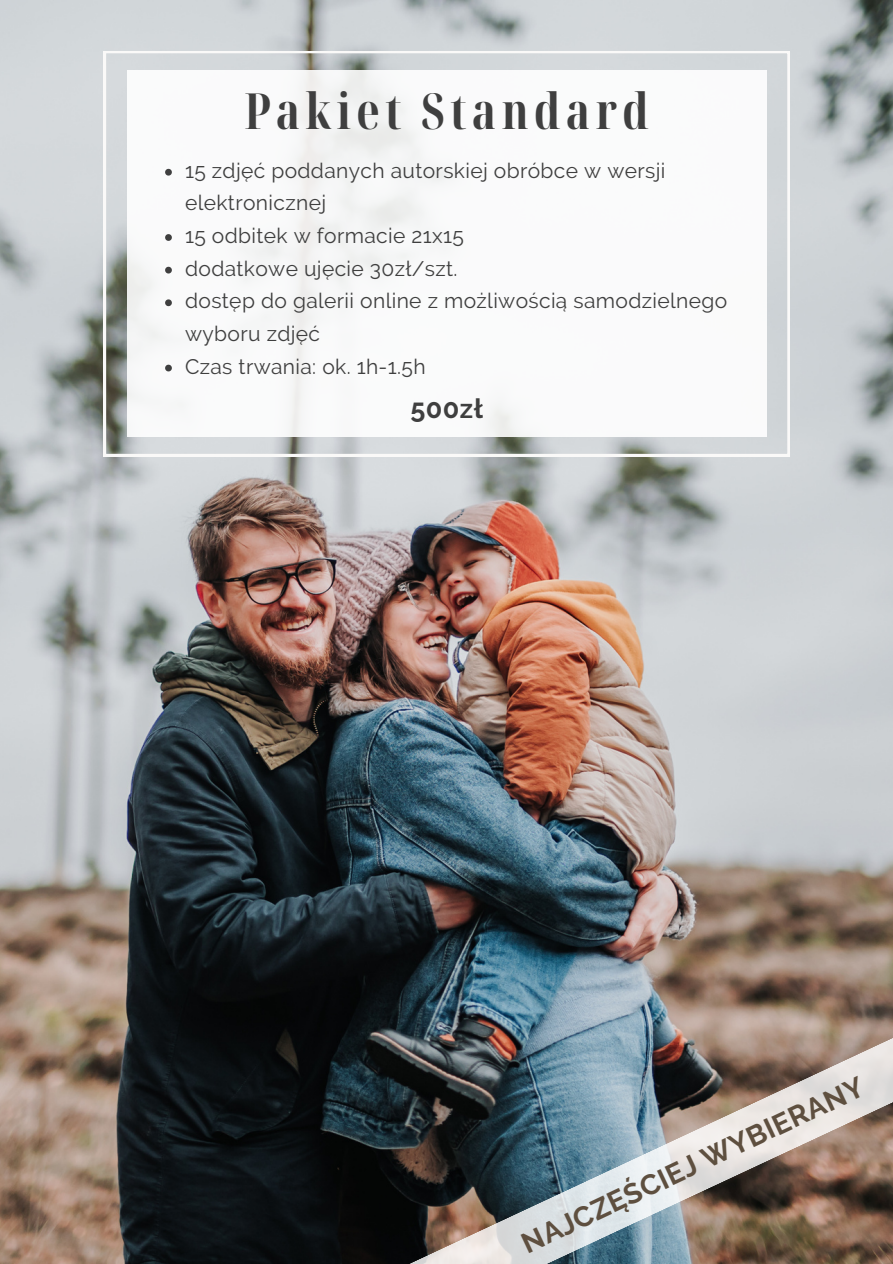
<style>
.page{position:relative;width:893px;height:1264px;background:#fff}
.page>*{position:absolute;margin:0;border:0;box-sizing:border-box;transform-origin:0 0}
.t1{font:700 extra-condensed 49.8px "Noto Serif Display";letter-spacing:.105em;color:#3f3f3f}
.t2{font:700 28.5px "Raleway";color:#5e4f3f}
.t3{font:700 27px "Raleway";letter-spacing:.015em;color:#3f3f3f}
.t4{font:21px/32.7px "Raleway";letter-spacing:.015em;color:#3f3f3f}
</style>
<div class="page">
<img style="left:0;top:0;width:892px;height:1263px">
<svg style="left:104px;top:51px;width:685px;height:405px;background:#c9cdce"></svg>
<div style="left:127px;top:70px;width:639px;height:367px;background:#fff"></div>
<img style="left:360px;top:997px;width:532px;height:266px">
<svg style="left:165px;top:169px;width:7px;height:7px"></svg>
<svg style="left:165px;top:234px;width:7px;height:7px"></svg>
<svg style="left:165px;top:267px;width:7px;height:6px"></svg>
<svg style="left:165px;top:299px;width:7px;height:7px"></svg>
<svg style="left:165px;top:365px;width:7px;height:6px"></svg>
<p class="t1" style="left:244px;top:76px;width:406px">Pakiet Standard</p>
<p class="t4" style="left:185px;top:154px;width:482px">15 zdjęć poddanych autorskiej obróbce w wersji elektronicznej</p>
<p class="t4" style="left:185px;top:219px;width:280px">15 odbitek w formacie 21x15</p>
<p class="t4" style="left:185px;top:252px;width:274px">dodatkowe ujęcie 30zł/szt.</p>
<p class="t4" style="left:185px;top:284px;width:543px">dostęp do galerii online z możliwością samodzielnego wyboru zdjęć</p>
<p class="t4" style="left:185px;top:350px;width:242px">Czas trwania: ok. 1h-1.5h</p>
<p class="t3" style="left:410px;top:392px;width:74px">500zł</p>
<p class="t2" style="left:516px;top:1228px;width:376px;rotate:-25deg">NAJCZĘŚCIEJ WYBIERANY</p>
</div>
